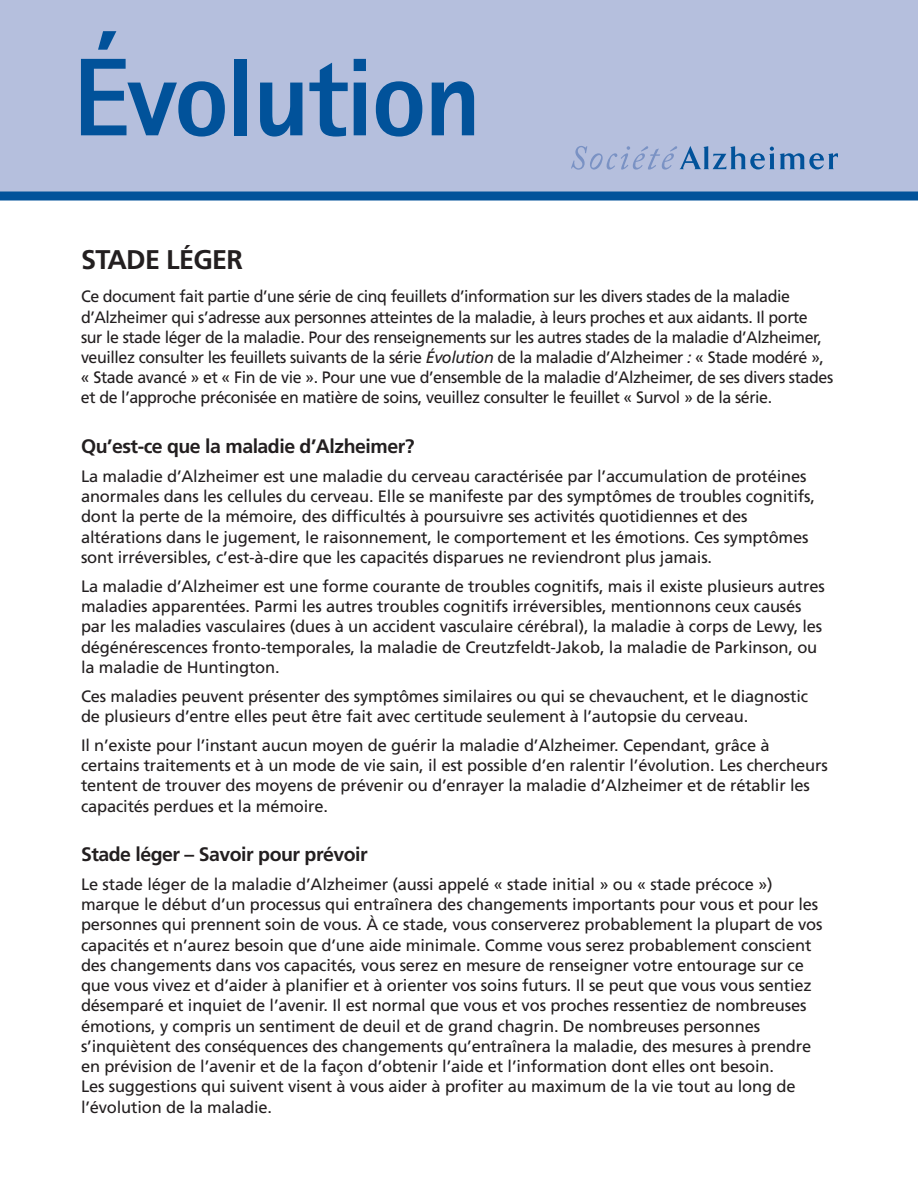
<style>
.page{position:relative;width:918px;height:1188px;background:#fff}
.page>*{position:absolute;margin:0;border:0;box-sizing:border-box;transform-origin:0 0}
.t1{font:800 110.85px "Rotis Sans Serif";letter-spacing:-.025em;color:#01529a}
.t2{font:700 27px "Frutiger";letter-spacing:-.025em;color:#231f20}
.Fre_sub_heading{font:700 19.5px "Frutiger";letter-spacing:-.025em;color:#231f20}
.Fre_body_copy{font:16.5px/20.2px "Frutiger";letter-spacing:-.01em;color:#231f20}
.s1{font-style:italic}
</style>
<div class="page">
<div style="left:0;top:0;width:918px;height:194px;background:#b5bfdd"></div>
<div style="left:0;top:192px;width:918px;height:9px;background:#01529a"></div>
<svg style="left:571px;top:146px;width:267px;height:24px"></svg>
<p class="t1" style="left:73px;top:27px;width:410px">Évolution</p>
<p class="t2" style="left:81px;top:243px;width:164px">STADE LÉGER</p>
<p class="Fre_body_copy" style="left:81px;top:286px;width:754px">Ce document fait partie d’une série de cinq feuillets d’information sur les divers stades de la maladie d’Alzheimer qui s’adresse aux personnes atteintes de la maladie, à leurs proches et aux aidants. Il porte sur le stade léger de la maladie. Pour des renseignements sur les autres stades de la maladie d’Alzheimer, veuillez consulter les feuillets suivants de la série <span class="s1">Évolution</span> de la maladie d’Alzheimer <span class="s1">:</span> « Stade modéré », « Stade avancé » et « Fin de vie ». Pour une vue d’ensemble de la maladie d’Alzheimer, de ses divers stades et de l’approche préconisée en matière de soins, veuillez consulter le feuillet « Survol » de la série.</p>
<p class="Fre_sub_heading" style="left:81px;top:435px;width:335px">Qu’est-ce que la maladie d’Alzheimer?</p>
<p class="Fre_body_copy" style="left:81px;top:466px;width:736px">La maladie d’Alzheimer est une maladie du cerveau caractérisée par l’accumulation de protéines anormales dans les cellules du cerveau. Elle se manifeste par des symptômes de troubles cognitifs, dont la perte de la mémoire, des difficultés à poursuivre ses activités quotidiennes et des altérations dans le jugement, le raisonnement, le comportement et les émotions. Ces symptômes sont irréversibles, c’est-à-dire que les capacités disparues ne reviendront plus jamais.</p>
<p class="Fre_body_copy" style="left:81px;top:576px;width:745px">La maladie d’Alzheimer est une forme courante de troubles cognitifs, mais il existe plusieurs autres maladies apparentées. Parmi les autres troubles cognitifs irréversibles, mentionnons ceux causés par les maladies vasculaires (dues à un accident vasculaire cérébral), la maladie à corps de Lewy, les dégénérescences fronto-temporales, la maladie de Creutzfeldt-Jakob, la maladie de Parkinson, ou la maladie de Huntington.</p>
<p class="Fre_body_copy" style="left:81px;top:686px;width:729px">Ces maladies peuvent présenter des symptômes similaires ou qui se chevauchent, et le diagnostic de plusieurs d’entre elles peut être fait avec certitude seulement à l’autopsie du cerveau.</p>
<p class="Fre_body_copy" style="left:81px;top:735px;width:748px">Il n’existe pour l’instant aucun moyen de guérir la maladie d’Alzheimer. Cependant, grâce à certains traitements et à un mode de vie sain, il est possible d’en ralentir l’évolution. Les chercheurs tentent de trouver des moyens de prévenir ou d’enrayer la maladie d’Alzheimer et de rétablir les capacités perdues et la mémoire.</p>
<p class="Fre_sub_heading" style="left:81px;top:843px;width:288px">Stade léger – Savoir pour prévoir</p>
<p class="Fre_body_copy" style="left:81px;top:874px;width:743px">Le stade léger de la maladie d’Alzheimer (aussi appelé « stade initial » ou « stade précoce ») marque le début d’un processus qui entraînera des changements importants pour vous et pour les personnes qui prennent soin de vous. À ce stade, vous conserverez probablement la plupart de vos capacités et n’aurez besoin que d’une aide minimale. Comme vous serez probablement conscient des changements dans vos capacités, vous serez en mesure de renseigner votre entourage sur ce que vous vivez et d’aider à planifier et à orienter vos soins futurs. Il se peut que vous vous sentiez désemparé et inquiet de l’avenir. Il est normal que vous et vos proches ressentiez de nombreuses émotions, y compris un sentiment de deuil et de grand chagrin. De nombreuses personnes s’inquiètent des conséquences des changements qu’entraînera la maladie, des mesures à prendre en prévision de l’avenir et de la façon d’obtenir l’aide et l’information dont elles ont besoin.<br>Les suggestions qui suivent visent à vous aider à profiter au maximum de la vie tout au long de l’évolution de la maladie.</p>
</div>
